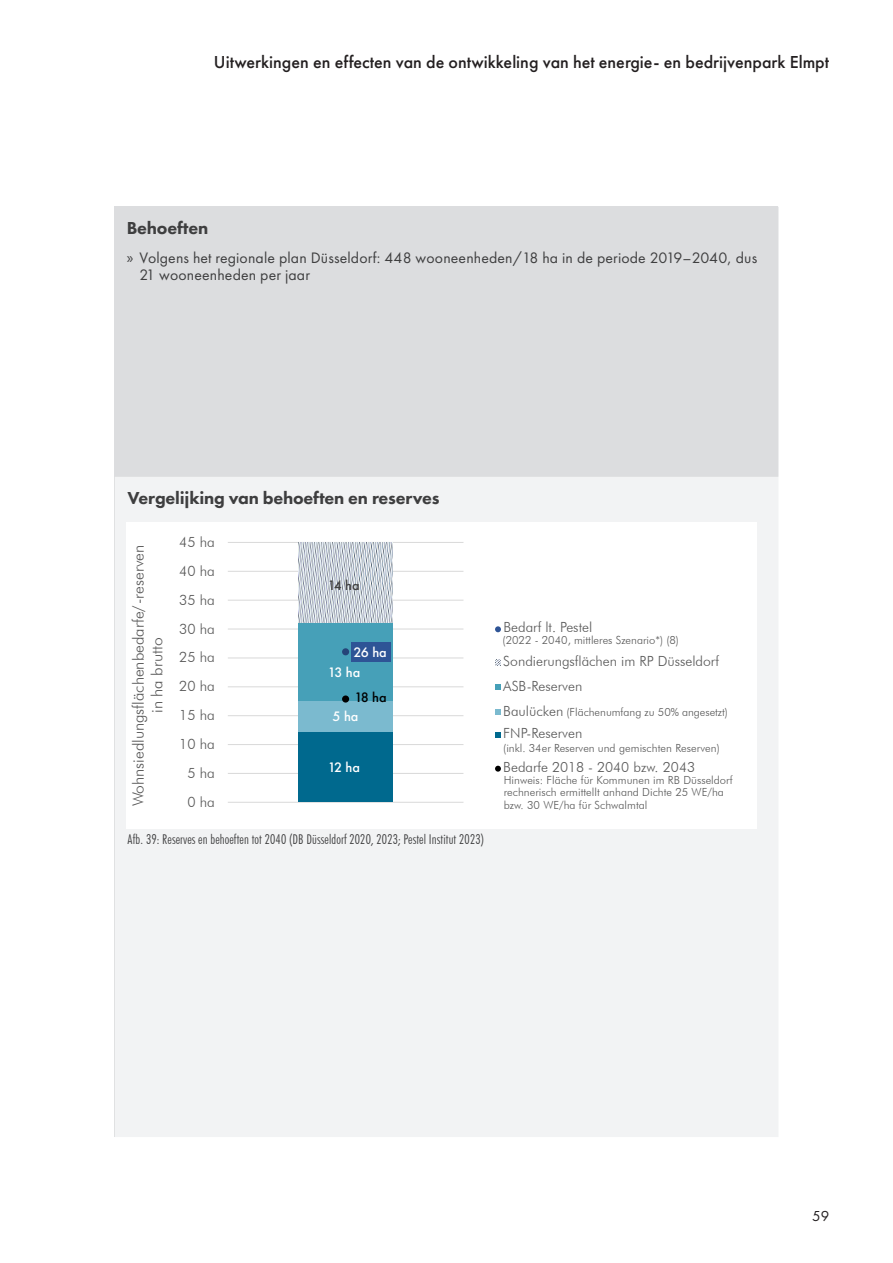
<style>
.page{position:relative;width:893px;height:1263px;background:#fff}
.page>*{position:absolute;margin:0;border:0;box-sizing:border-box;transform-origin:0 0}
.t1{font:500 18px "Futura PT";color:#231f20}
.Fließtext_neu{font:800 18px "Futura PT";letter-spacing:-.01em;color:#3e3e3f}
.t2{font:15.75px/16.5px "Futura PT";letter-spacing:.01em;color:#3e3e3f}
.t3{font:300 15.6px/18.8px "Futura BT";color:#585858;text-align:center}
.t4{font:15px "Futura PT";color:#231f20}
.t5{font:300 14.25px "Futura BT";color:#585858}
.t6{font:500 14.25px "Futura PT";color:#fff}
.t7{font:500 14.25px "Futura PT";color:#404040}
.t8{font:500 14.25px "Futura PT";color:#000}
.t9{font:300 13.95px "Futura BT";color:#585858}
.Bildunterschrift{font:300 condensed 13.5px "Futura BT";letter-spacing:.01em;color:#3e3e3f}
.t10{font:300 11.25px/12.6px "Futura BT";color:#585858}
.s1{font-family:"Myriad Pro"}
.s2{font-size:13.95px}
</style>
<div class="page">
<div style="left:115px;top:207px;width:663px;height:270px;background:#dcdddf"></div>
<div style="left:115px;top:477px;width:663px;height:660px;background:#f2f3f4"></div>
<div style="left:121px;top:213px;width:647px;height:247px;background:#dcdddf"></div>
<div style="left:126px;top:522px;width:631px;height:306px;background:#fff"></div>
<svg style="left:495px;top:684px;width:6px;height:6px"></svg>
<svg style="left:495px;top:709px;width:6px;height:6px"></svg>
<svg style="left:495px;top:732px;width:6px;height:6px"></svg>
<svg style="left:495px;top:766px;width:6px;height:6px"></svg>
<svg style="left:495px;top:660px;width:6px;height:5px"></svg>
<svg style="left:495px;top:626px;width:6px;height:6px"></svg>
<hr style="left:228px;top:802px;width:235px;height:1px;background:#d9d9d9">
<hr style="left:228px;top:773px;width:235px;height:1px;background:#d9d9d9">
<hr style="left:228px;top:744px;width:235px;height:1px;background:#d9d9d9">
<hr style="left:228px;top:715px;width:235px;height:1px;background:#d9d9d9">
<hr style="left:228px;top:686px;width:235px;height:1px;background:#d9d9d9">
<hr style="left:228px;top:658px;width:235px;height:1px;background:#d9d9d9">
<hr style="left:228px;top:629px;width:235px;height:1px;background:#d9d9d9">
<hr style="left:228px;top:600px;width:235px;height:1px;background:#d9d9d9">
<hr style="left:228px;top:571px;width:235px;height:1px;background:#d9d9d9">
<hr style="left:228px;top:542px;width:235px;height:1px;background:#d9d9d9">
<div style="left:298px;top:731px;width:95px;height:71px;background:#00698e"></div>
<div style="left:298px;top:700px;width:95px;height:31px;background:#7bbacf"></div>
<div style="left:298px;top:623px;width:95px;height:77px;background:#46a0b8"></div>
<img style="left:298px;top:542px;width:95px;height:81px">
<div style="left:351px;top:642px;width:40px;height:19px;background:#2e5496"></div>
<div style="left:342px;top:648px;width:7px;height:7px;background:#254478;border-radius:50%"></div>
<div style="left:342px;top:695px;width:7px;height:7px;background:#000;border-radius:50%"></div>
<h1 class="t1" style="left:214px;top:51px;width:617px">Uitwerkingen en effecten van de ontwikkeling van het energie- en bedrijvenpark Elmpt</h1>
<p class="Fließtext_neu" style="left:127px;top:217px;width:83px">Behoeften</p>
<p class="t2" style="left:140px;top:250px;width:619px;text-indent:-13px"><span class="s1">»</span> Volgens het regionale plan Düsseldorf: 448 wooneenheden/18 ha in de periode 2019–2040, dus<br>21 wooneenheden per jaar</p>
<p class="Fließtext_neu" style="left:128px;top:487px;width:313px">Vergelijking van behoeften en reserves</p>
<p class="t3" style="left:129px;top:806px;width:263px;rotate:-90deg">Wohnsiedlungsflächenbedarfe/-reserven in ha brutto</p>
<p class="t5" style="left:179px;top:533px;width:37px">45 ha</p>
<p class="t5" style="left:179px;top:562px;width:37px">40 ha</p>
<p class="t5" style="left:179px;top:591px;width:37px">35 ha</p>
<p class="t5" style="left:179px;top:620px;width:37px">30 ha</p>
<p class="t5" style="left:179px;top:649px;width:37px">25 ha</p>
<p class="t5" style="left:179px;top:678px;width:37px">20 ha</p>
<p class="t5" style="left:179px;top:706px;width:37px">15 ha</p>
<p class="t5" style="left:179px;top:735px;width:37px">10 ha</p>
<p class="t5" style="left:187px;top:764px;width:29px">5 ha</p>
<p class="t5" style="left:187px;top:793px;width:29px">0 ha</p>
<p class="t7" style="left:328px;top:577px;width:33px">14 ha</p>
<p class="t6" style="left:353px;top:644px;width:35px">26 ha</p>
<p class="t6" style="left:328px;top:664px;width:34px">13 ha</p>
<p class="t8" style="left:354px;top:689px;width:34px">18 ha</p>
<p class="t6" style="left:333px;top:707px;width:27px">5 ha</p>
<p class="t6" style="left:328px;top:759px;width:34px">12 ha</p>
<p class="Bildunterschrift" style="left:128px;top:831px;width:358px">Afb. 39: Reserves en behoeften tot 2040 (DB Düsseldorf 2020, 2023; Pestel Institut 2023)</p>
<p class="t9" style="left:503px;top:619px;width:90px">Bedarf lt. Pestel</p>
<p class="t10" style="left:503px;top:634px;width:178px">(2022 - 2040, mittleres Szenario*) (8)</p>
<p class="t9" style="left:503px;top:652px;width:217px">Sondierungsflächen im RP Düsseldorf</p>
<p class="t9" style="left:503px;top:677px;width:81px">ASB-Reserven</p>
<p class="t10" style="left:503px;top:705px;width:226px"><span class="s2">Baulücken</span> (Flächenumfang zu 50% angesetzt)</p>
<p class="t9" style="left:503px;top:725px;width:81px">FNP-Reserven</p>
<p class="t10" style="left:503px;top:741px;width:218px">(inkl. 34er Reserven und gemischten Reserven)</p>
<p class="t9" style="left:503px;top:758px;width:193px">Bedarfe 2018 - 2040 bzw. 2043</p>
<p class="t10" style="left:504px;top:773px;width:230px">Hinweis: Fläche für Kommunen im RB Düsseldorf rechnerisch ermittellt anhand Dichte 25 WE/ha bzw. 30 WE/ha für Schwalmtal</p>
<h3 class="t4" style="left:812px;top:1207px;width:19px">59</h3>
</div>
